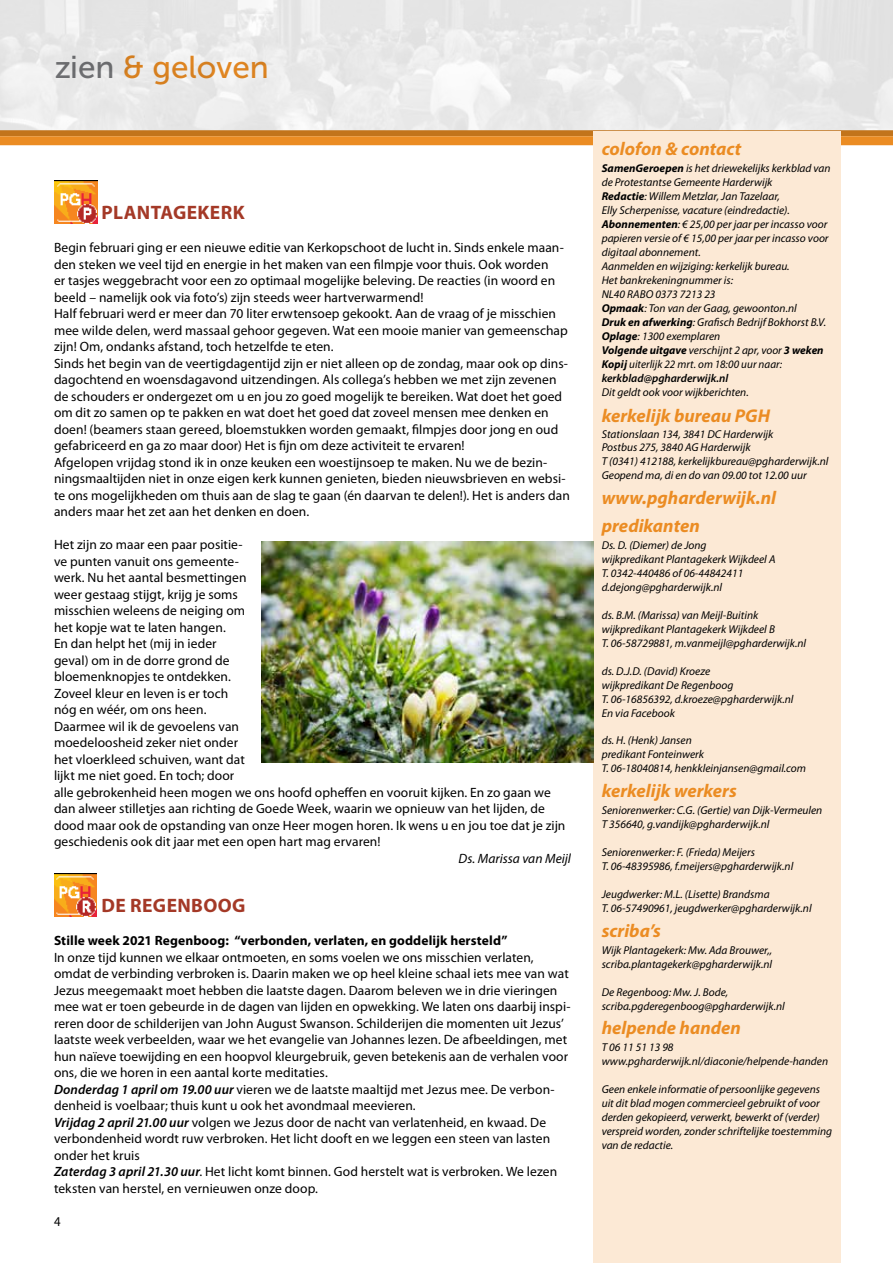
<style>
.page{position:relative;width:893px;height:1263px;background:#fff}
.page>*{position:absolute;margin:0;border:0;box-sizing:border-box;transform-origin:0 0}
.t1{font:31.5px "Museo Sans 500";color:#eb8c23}
.t2{font:700 19.5px "Myriad Pro";letter-spacing:.02em;color:#a43927}
.t3{font:italic 700 18.6px/27.9px "Myriad Pro";color:#eb8c23}
.t4{font:13.5px/16.5px "Myriad Pro";letter-spacing:.005em;color:#000}
.t5{font:700 13.5px "Myriad Pro";letter-spacing:.01em;color:#000}
.t6{font:italic 13.5px "Myriad Pro";color:#000}
.t7{font:13.5px "Myriad Pro";letter-spacing:.005em;color:#000;scale:.95 1}
.t8{font:italic 11.4px/14px "Myriad Pro";color:#000}
.s1{color:#77787b}
.s2{font-weight:600;font-style:italic}
.s3{font-weight:700}
.s4{font-weight:600}
</style>
<div class="page">
<div style="left:0;top:130px;width:893px;height:6px;background:#c2741b"></div>
<div style="left:0;top:136px;width:893px;height:9px;background:#eb8c23"></div>
<div style="left:593px;top:132px;width:248px;height:1131px;background:#fce9d5"></div>
<img style="left:54px;top:180px;width:43px;height:44px">
<img style="left:54px;top:873px;width:43px;height:44px">
<img style="left:262px;top:541px;width:331px;height:221px">
<h1 class="t1" style="left:54px;top:50px;width:216px"><span class="s1">zien</span> &amp; geloven</h1>
<h2 class="t2" style="left:102px;top:200px;width:145px">Plantagekerk</h2>
<p class="t4" style="left:54px;top:239px;width:517px">Begin februari ging er een nieuwe editie van Kerkopschoot de lucht in. Sinds enkele maan&shy;den steken we veel tijd en energie in het maken van een filmpje voor thuis. Ook worden<br>er tasjes weggebracht voor een zo optimaal mogelijke beleving. De reacties (in woord en beeld – namelijk ook via foto’s) zijn steeds weer hartverwarmend!<br>Half februari werd er meer dan 70 liter erwtensoep gekookt. Aan de vraag of je misschien mee wilde delen, werd massaal gehoor gegeven. Wat een mooie manier van gemeenschap zijn! Om, ondanks afstand, toch hetzelfde te eten.<br>Sinds het begin van de veertigdagentijd zijn er niet alleen op de zondag, maar ook op dins&shy;dagochtend en woensdagavond uitzendingen. Als collega’s hebben we met zijn zevenen de schouders er ondergezet om u en jou zo goed mogelijk te bereiken. Wat doet het goed om dit zo samen op te pakken en wat doet het goed dat zoveel mensen mee denken en doen! (beamers staan gereed, bloemstukken worden gemaakt, filmpjes door jong en oud gefabriceerd en ga zo maar door) Het is fijn om deze activiteit te ervaren!<br>Afgelopen vrijdag stond ik in onze keuken een woestijnsoep te maken. Nu we de bezin&shy;ningsmaaltijden niet in onze eigen kerk kunnen genieten, bieden nieuwsbrieven en websi&shy;te ons mogelijkheden om thuis aan de slag te gaan (én daarvan te delen!). Het is anders dan anders maar het zet aan het denken en doen.</p>
<p class="t4" style="left:54px;top:536px;width:513px">Het zijn zo maar een paar positie-<br>ve punten vanuit ons gemeente-<br>werk. Nu het aantal besmettingen<br>weer gestaag stijgt, krijg je soms<br>misschien weleens de neiging om<br>het kopje wat te laten hangen.<br>En dan helpt het (mij in ieder<br>geval) om in de dorre grond de<br>bloemenknopjes te ontdekken.<br>Zoveel kleur en leven is er toch<br>nóg en wéér, om ons heen.<br>Daarmee wil ik de gevoelens van<br>moedeloosheid zeker niet onder<br>het vloerkleed schuiven, want dat<br>lijkt me niet goed. En toch; door<br>alle gebrokenheid heen mogen we ons hoofd opheffen en vooruit kijken. En zo gaan we dan alweer stilletjes aan richting de Goede Week, waarin we opnieuw van het lijden, de dood maar ook de opstanding van onze Heer mogen horen. Ik wens u en jou toe dat je zijn geschiedenis ook dit jaar met een open hart mag ervaren!</p>
<p class="t6" style="left:459px;top:850px;width:114px">Ds. Marissa van Meijl</p>
<h2 class="t2" style="left:102px;top:893px;width:146px">de regenboog</h2>
<p class="t5" style="left:54px;top:932px;width:455px">Stille week 2021 Regenboog: “verbonden, verlaten, en goddelijk hersteld”</p>
<p class="t4" style="left:54px;top:949px;width:518px">In onze tijd kunnen we elkaar ontmoeten, en soms voelen we ons misschien verlaten, omdat de verbinding verbroken is. Daarin maken we op heel kleine schaal iets mee van wat Jezus meegemaakt moet hebben die laatste dagen. Daarom beleven we in drie vieringen mee wat er toen gebeurde in de dagen van lijden en opwekking. We laten ons daarbij inspi&shy;reren door de schilderijen van John August Swanson. Schilderijen die momenten uit Jezus’ laatste week verbeelden, waar we het evangelie van Johannes lezen. De afbeeldingen, met hun naïeve toewijding en een hoopvol kleurgebruik, geven betekenis aan de verhalen voor ons, die we horen in een aantal korte meditaties.<br><span class="s2">Donderdag 1 april om 19.00 uur</span> vieren we de laatste maaltijd met Jezus mee. De verbon&shy;denheid is voelbaar; thuis kunt u ook het avondmaal meevieren.<br><span class="s2">Vrijdag 2 april 21.00 uur</span> volgen we Jezus door de nacht van verlatenheid, en kwaad. De verbondenheid wordt ruw verbroken. Het licht dooft en we leggen een steen van lasten onder het kruis<br><span class="s2">Zaterdag 3 april 21.30 uur</span>. Het licht komt binnen. God herstelt wat is verbroken. We lezen teksten van herstel, en vernieuwen onze doop.</p>
<p class="t7" style="left:54px;top:1213px;width:8px">4</p>
<h3 class="t3" style="left:602px;top:135px;width:141px">colofon &amp; contact</h3>
<p class="t8" style="left:602px;top:161px;width:230px"><span class="s3">SamenGeroepen</span> is het driewekelijks kerkblad van de Protestantse Gemeente Harderwijk<br><span class="s3">Redactie</span>: Willem Metzlar, Jan Tazelaar,<br>Elly Scherpenisse, vacature (eindredactie).<br><span class="s3">Abonnementen</span>: € 25,00 per jaar per incasso voor papieren versie of € 15,00 per jaar per incasso voor digitaal abonnement.<br>Aanmelden en wijziging: kerkelijk bureau.<br>Het bankrekeningnummer is:<br>NL40 RABO 0373 7213 23<br><span class="s3">Opmaak</span>: Ton van der Gaag, gewoonton.nl<br><span class="s3">Druk en afwerking</span>: Grafisch Bedrijf Bokhorst B.V.<br><span class="s3">Oplage</span>: 1300 exemplaren<br><span class="s3">Volgende uitgave</span> verschijnt 2 apr, voor <span class="s3">3 weken Kopij</span> uiterlijk 22 mrt. om 18:00 uur naar: <span class="s4">kerkblad@pgharderwijk.nl</span></p>
<p class="t8" style="left:602px;top:385px;width:149px">Dit geldt ook voor wijkberichten.</p>
<h3 class="t3" style="left:602px;top:401px;width:170px">kerkelijk bureau PGH</h3>
<p class="t8" style="left:602px;top:426px;width:228px">Stationslaan 134, 3841 DC Harderwijk<br>Postbus 275, 3840 AG Harderwijk<br>T (0341) 412188, kerkelijkbureau@pgharderwijk.nl Geopend ma, di en do van 09.00 tot 12.00 uur</p>
<h3 class="t3" style="left:602px;top:483px;width:176px">www.pgharderwijk.nl predikanten</h3>
<p class="t8" style="left:602px;top:538px;width:175px">Ds. D. (Diemer) de Jong<br>wijkpredikant Plantagekerk Wijkdeel A<br>T. 0342-440486 of 06-44842411 d.dejong@pgharderwijk.nl</p>
<p class="t8" style="left:602px;top:608px;width:206px">ds. B.M. (Marissa) van Meijl-Buitink wijkpredikant Plantagekerk Wijkdeel B<br>T. 06-58729881, m.vanmeijl@pgharderwijk.nl</p>
<p class="t8" style="left:602px;top:664px;width:193px">ds. D.J.D. (David) Kroeze<br>wijkpredikant De Regenboog<br>T. 06-16856392, d.kroeze@pgharderwijk.nl<br>En via Facebook</p>
<p class="t8" style="left:602px;top:733px;width:206px">ds. H. (Henk) Jansen<br>predikant Fonteinwerk<br>T. 06-18040814, henkkleinjansen@gmail.com</p>
<h3 class="t3" style="left:602px;top:776px;width:137px">kerkelijk werkers</h3>
<p class="t8" style="left:602px;top:803px;width:222px">Seniorenwerker: C.G. (Gertie) van Dijk-Vermeulen<br>T 356640, g.vandijk@pgharderwijk.nl</p>
<p class="t8" style="left:602px;top:845px;width:193px">Seniorenwerker: F. (Frieda) Meijers<br>T. 06-48395986, f.meijers@pgharderwijk.nl</p>
<p class="t8" style="left:602px;top:887px;width:211px">Jeugdwerker: M.L. (Lisette) Brandsma<br>T. 06-57490961, jeugdwerker@pgharderwijk.nl</p>
<h3 class="t3" style="left:602px;top:916px;width:61px">scriba’s</h3>
<p class="t8" style="left:602px;top:943px;width:172px">Wijk Plantagekerk: Mw. Ada Brouwer,, scriba.plantagekerk@pgharderwijk.nl</p>
<p class="t8" style="left:602px;top:984px;width:185px">De Regenboog: Mw. J. Bode, scriba.pgderegenboog@pgharderwijk.nl</p>
<h3 class="t3" style="left:602px;top:1014px;width:141px">helpende handen</h3>
<p class="t8" style="left:602px;top:1040px;width:228px">T 06 11 51 13 98 www.pgharderwijk.nl/diaconie/helpende-handen</p>
<p class="t8" style="left:602px;top:1082px;width:232px">Geen enkele informatie of persoonlijke gegevens uit dit blad mogen commercieel gebruikt of voor derden gekopieerd, verwerkt, bewerkt of (verder) verspreid worden, zonder schriftelijke toestemming van de redactie.</p>
</div>
